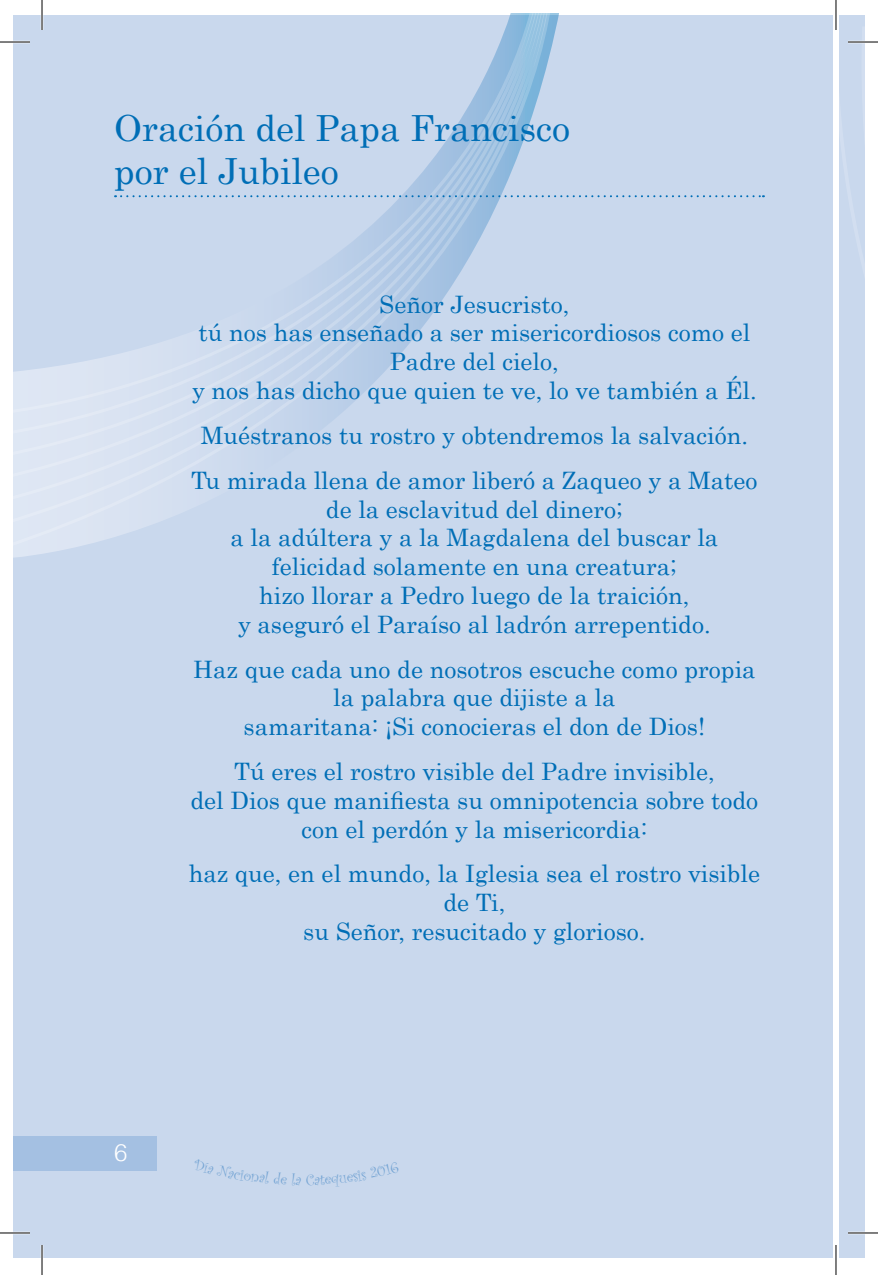
<style>
.page{position:relative;width:878px;height:1275px;background:#fff}
.page>*{position:absolute;margin:0;border:0;box-sizing:border-box;transform-origin:0 0}
.Subtitulo_01{font:36px/43.2px "Century";color:#006eb6}
.oracion_centrado{font:24px/28.8px "Century";color:#006eb6;text-align:center}
.t1{font:300 24px "Helvetica";color:#fff}
</style>
<div class="page">
<div style="left:14px;top:15px;width:819px;height:1242px;background:#c9d8ed"></div>
<div style="left:14px;top:1136px;width:143px;height:34px;background:#a4c0e2"></div>
<div style="left:839px;top:15px;width:25px;height:1242px;background:#c9d8ed"></div>
<svg style="left:14px;top:14px;width:541px;height:536px"></svg>
<svg style="left:115px;top:195px;width:649px;height:2px"></svg>
<hr style="left:0;top:41px;width:30px;height:2px;background:#fff">
<hr style="left:848px;top:41px;width:30px;height:2px;background:#fff">
<hr style="left:0;top:1231px;width:30px;height:3px;background:#fff">
<hr style="left:848px;top:1231px;width:30px;height:3px;background:#fff">
<hr style="left:41px;top:0;width:2px;height:30px;background:#fff">
<hr style="left:41px;top:1245px;width:2px;height:30px;background:#fff">
<hr style="left:0;top:42px;width:30px;height:1px;background:#000">
<hr style="left:848px;top:42px;width:30px;height:1px;background:#000">
<hr style="left:0;top:1232px;width:30px;height:1px;background:#000">
<hr style="left:848px;top:1232px;width:30px;height:1px;background:#000">
<hr style="left:42px;top:0;width:1px;height:30px;background:#000">
<hr style="left:42px;top:1245px;width:1px;height:30px;background:#000">
<hr style="left:835px;top:0;width:1px;height:30px;background:#000">
<hr style="left:835px;top:1245px;width:1px;height:30px;background:#000">
<p class="Subtitulo_01" style="left:114px;top:103px;width:458px">Oración del Papa Francisco por el Jubileo</p>
<p class="oracion_centrado" style="left:192px;top:287px;width:566px">Señor Jesucristo,<br>tú nos has enseñado a ser misericordiosos como el<br>Padre del cielo,<br>y nos has dicho que quien te ve, lo ve también a Él.</p>
<p class="oracion_centrado" style="left:201px;top:419px;width:549px">Muéstranos tu rostro y obtendremos la salvación.</p>
<p class="oracion_centrado" style="left:191px;top:463px;width:567px">Tu mirada llena de amor liberó a Zaqueo y a Mateo de la esclavitud del dinero;<br>a la adúltera y a la Magdalena del buscar la felicidad solamente en una creatura;<br>hizo llorar a Pedro luego de la traición,<br>y aseguró el Paraíso al ladrón arrepentido.</p>
<p class="oracion_centrado" style="left:193px;top:652px;width:564px">Haz que cada uno de nosotros escuche como propia la palabra que dijiste a la<br>samaritana: ¡Si conocieras el don de Dios!</p>
<p class="oracion_centrado" style="left:190px;top:755px;width:569px">Tú eres el rostro visible del Padre invisible,<br>del Dios que manifiesta su omnipotencia sobre todo con el perdón y la misericordia:</p>
<p class="oracion_centrado" style="left:189px;top:857px;width:573px">haz que, en el mundo, la Iglesia sea el rostro visible de Ti,<br>su Señor, resucitado y glorioso.</p>
<p class="t1" style="left:114px;top:1133px;width:15px">6</p>
</div>
